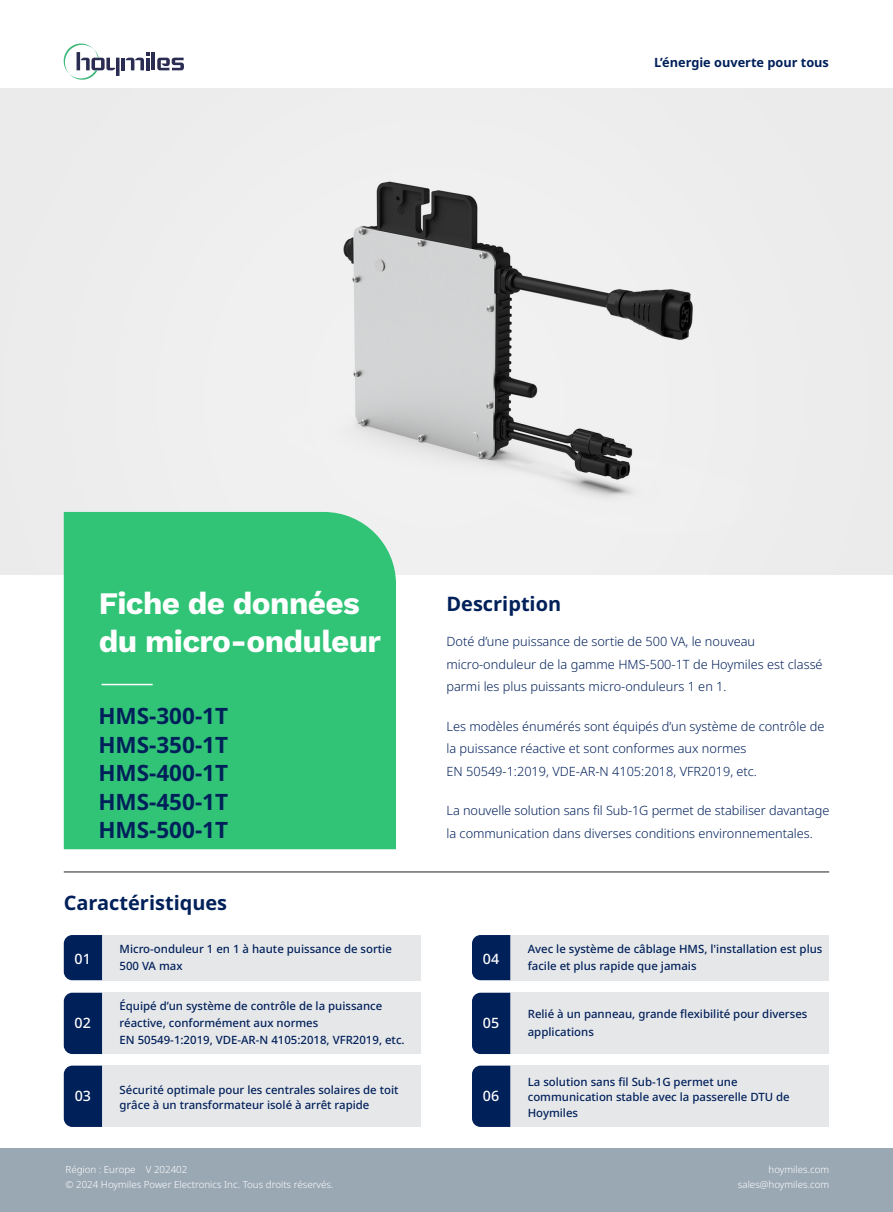
<style>
.page{position:relative;width:893px;height:1212px;background:#fff}
.page>*{position:absolute;margin:0;border:0;box-sizing:border-box;transform-origin:0 0}
.t1{font:700 31.35px/37.7px "Work Sans";letter-spacing:-.02em;color:#fff}
.t2{font:700 22.5px "Noto Sans";color:#00205a}
.t3{font:700 19.95px "Noto Sans";color:#00205a}
.t4{font:500 14.25px "Noto Sans";color:#fff}
.t5{font:300 12.75px/22.5px "Noto Sans";color:#00205a}
.t6{font:700 12.75px "Noto Sans";color:#00205a}
.t7{font:500 11.4px/17.1px "Noto Sans";color:#00205a}
.t8{font:300 9.75px "Noto Sans";color:#fff}
</style>
<div class="page">
<img style="left:0;top:88px;width:893px;height:487px">
<div style="left:64px;top:512px;width:332px;height:337px;background:#31c477"></div>
<div style="left:0;top:1148px;width:893px;height:64px;background:#9aa8b4"></div>
<hr style="left:64px;top:872px;width:765px;height:1px;background:#231f20">
<hr style="left:102px;top:684px;width:51px;height:1px;background:#fff">
<div style="left:102px;top:935px;width:319px;height:45px;background:#e6e7e9"></div>
<div style="left:64px;top:935px;width:38px;height:45px;background:#00205a"></div>
<div style="left:102px;top:993px;width:319px;height:61px;background:#e6e7e9"></div>
<div style="left:102px;top:1065px;width:319px;height:62px;background:#e6e7e9"></div>
<div style="left:64px;top:993px;width:38px;height:61px;background:#00205a"></div>
<div style="left:64px;top:1065px;width:38px;height:62px;background:#00205a"></div>
<div style="left:510px;top:935px;width:319px;height:45px;background:#e6e7e9"></div>
<div style="left:472px;top:935px;width:38px;height:45px;background:#00205a"></div>
<div style="left:510px;top:993px;width:319px;height:61px;background:#e6e7e9"></div>
<div style="left:510px;top:1065px;width:319px;height:62px;background:#e6e7e9"></div>
<div style="left:472px;top:993px;width:38px;height:61px;background:#00205a"></div>
<div style="left:472px;top:1065px;width:38px;height:62px;background:#00205a"></div>
<hr style="left:152px;top:52px;width:3px;height:18px;background:#2a2c52">
<svg style="left:157px;top:58px;width:27px;height:12px"></svg>
<svg style="left:63px;top:43px;width:87px;height:37px"></svg>
<p class="t6" style="left:654px;top:53px;width:176px">L’énergie ouverte pour tous</p>
<p class="t1" style="left:99px;top:586px;width:284px">Fiche de données du micro-onduleur</p>
<p class="t2" style="left:98px;top:700px;width:131px">HMS-300-1T</p>
<p class="t2" style="left:98px;top:729px;width:131px">HMS-350-1T</p>
<p class="t2" style="left:98px;top:757px;width:131px">HMS-400-1T</p>
<p class="t2" style="left:98px;top:786px;width:131px">HMS-450-1T</p>
<p class="t2" style="left:98px;top:814px;width:131px">HMS-500-1T</p>
<p class="t3" style="left:64px;top:889px;width:165px">Caractéristiques</p>
<p class="t4" style="left:75px;top:949px;width:18px">01</p>
<p class="t7" style="left:120px;top:940px;width:274px">Micro-onduleur 1 en 1 à haute puissance de sortie<br>500 VA max</p>
<p class="t4" style="left:75px;top:1013px;width:18px">02</p>
<p class="t4" style="left:75px;top:1086px;width:18px">03</p>
<p class="t7" style="left:120px;top:997px;width:264px">Équipé d’un système de contrôle de la puissance réactive, conformément aux normes</p>
<p class="t7" style="left:120px;top:1031px;width:287px">EN 50549-1:2019, VDE-AR-N 4105:2018, VFR2019, etc.</p>
<p class="t7" style="left:120px;top:1082px;width:280px;line-height:15.6px">Sécurité optimale pour les centrales solaires de toit grâce à un transformateur isolé à arrêt rapide</p>
<p class="t8" style="left:65px;top:1162px;width:123px">Région : Europe V 202402</p>
<p class="t8" style="left:65px;top:1177px;width:269px">© 2024 Hoymiles Power Electronics Inc. Tous droits réservés.</p>
<p class="t3" style="left:446px;top:589px;width:116px">Description</p>
<p class="t5" style="left:446px;top:631px;width:378px">Doté d’une puissance de sortie de 500 VA, le nouveau micro-onduleur de la gamme HMS-500-1T de Hoymiles est classé parmi les plus puissants micro-onduleurs 1 en 1.</p>
<p class="t5" style="left:446px;top:715px;width:379px">Les modèles énumérés sont équipés d’un système de contrôle de la puissance réactive et sont conformes aux normes<br>EN 50549-1:2019, VDE-AR-N 4105:2018, VFR2019, etc.</p>
<p class="t5" style="left:446px;top:800px;width:384px">La nouvelle solution sans fil Sub-1G permet de stabiliser davantage la communication dans diverses conditions environnementales.</p>
<p class="t4" style="left:483px;top:949px;width:18px">04</p>
<p class="t7" style="left:528px;top:940px;width:296px">Avec le système de câblage HMS, l'installation est plus facile et plus rapide que jamais</p>
<p class="t4" style="left:483px;top:1013px;width:18px">05</p>
<p class="t4" style="left:483px;top:1086px;width:18px">06</p>
<p class="t7" style="left:528px;top:1006px;width:281px">Relié à un panneau, grande flexibilité pour diverses applications</p>
<p class="t7" style="left:528px;top:1073px;width:211px">La solution sans fil Sub-1G permet une</p>
<p class="t7" style="left:528px;top:1090px;width:264px;line-height:15.6px">communication stable avec la passerelle DTU de<br>Hoymiles</p>
<p class="t8" style="left:769px;top:1162px;width:62px">hoymiles.com</p>
<p class="t8" style="left:738px;top:1177px;width:93px">sales@hoymiles.com</p>
</div>
